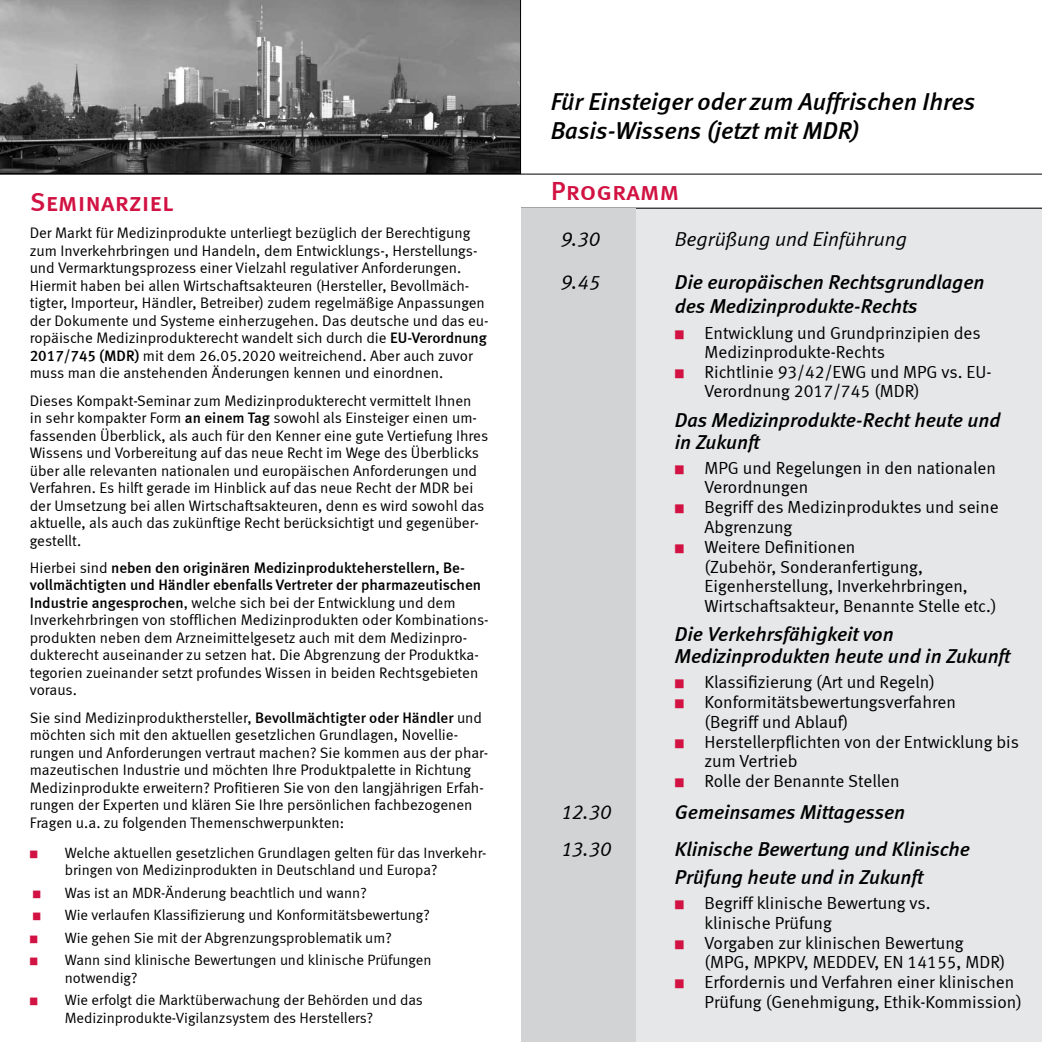
<style>
.page{position:relative;width:1042px;height:1042px;background:#fff}
.page>*{position:absolute;margin:0;border:0;box-sizing:border-box;transform-origin:0 0}
.t1{font:26.25px "Meta Medium LF Caps";color:#d11242}
.t2{font:italic 24.5px/29.4px "Meta Medium LF";color:#000}
.t3{font:italic 20.12px/21.9px "Meta Medium LF";color:#000}
.t4{font:italic 20.12px "Meta Normal LF";color:#000}
.t5{font:17.5px/19.2px "Meta Normal LF";color:#000}
.t6{font:15.22px/17.5px "Meta Normal LF";color:#000}
.t7{font:15.22px/17.5px "Meta Medium LF";color:#000}
.t8{font:14.88px/17.5px "Meta Normal LF";color:#000}
.s1{font-family:"Meta Medium LF"}
.s2{font-family:"Meta Normal LF"}
.s3{color:#d11242}
</style>
<div class="page">
<svg style="left:0;top:0;width:521px;height:174px;background:#737373"></svg>
<hr style="left:0;top:174px;width:1042px;height:1px;background:#000">
<hr style="left:521px;top:208px;width:521px;height:1px;background:#000">
<div style="left:536px;top:210px;width:506px;height:832px;background:#e6e7e8"></div>
<div style="left:521px;top:209px;width:114px;height:833px;background:#d1d3d4"></div>
<h1 class="t1" style="left:30px;top:186px;width:145px">Seminarziel</h1>
<p class="t6" style="left:30px;top:224px;width:460px">Der Markt für Medizinprodukte unterliegt bezüglich der Berechtigung zum Inverkehrbringen und Handeln, dem Entwicklungs-, Herstellungs&shy;und Vermarktungsprozess einer Vielzahl regulativer Anforderungen.<br>Hiermit haben bei allen Wirtschaftsakteuren (Hersteller, Bevollmäch&shy;tigter, Importeur, Händler, Betreiber) zudem regelmäßige Anpassungen der Dokumente und Systeme einherzugehen. Das deutsche und das eu&shy;ropäische Medizinprodukterecht wandelt sich durch die <span class="s1">EU-Verordnung 2017/745 (MDR)</span> mit dem 26.05.2020 weitreichend. Aber auch zuvor muss man die anstehenden Änderungen kennen und einordnen.</p>
<p class="t6" style="left:30px;top:391px;width:460px">Dieses Kompakt-Seminar zum Medizinprodukterecht vermittelt Ihnen<br>in sehr kompakter Form <span class="s1">an einem Tag</span> sowohl als Einsteiger einen um&shy;fassenden Überblick, als auch für den Kenner eine gute Vertiefung Ihres Wissens und Vorbereitung auf das neue Recht im Wege des Überblicks über alle relevanten nationalen und europäischen Anforderungen und Verfahren. Es hilft gerade im Hinblick auf das neue Recht der MDR bei der Umsetzung bei allen Wirtschaftsakteuren, denn es wird sowohl das aktuelle, als auch das zukünftige Recht berücksichtigt und gegenüber&shy;gestellt.</p>
<p class="t7" style="left:30px;top:559px;width:453px"><span class="s2">Hierbei sind</span> neben den originären Medizinprodukteherstellern, Be&shy;vollmächtigten und Händler ebenfalls Vertreter der pharmazeutischen</p>
<p class="t6" style="left:30px;top:594px;width:460px"><span class="s1">Industrie angesprochen</span>, welche sich bei der Entwicklung und dem Inverkehrbringen von stofflichen Medizinprodukten oder Kombinations&shy;produkten neben dem Arzneimittelgesetz auch mit dem Medizinpro&shy;dukterecht auseinander zu setzen hat. Die Abgrenzung der Produktka&shy;tegorien zueinander setzt profundes Wissen in beiden Rechtsgebieten voraus.</p>
<p class="t6" style="left:30px;top:708px;width:460px">Sie sind Medizinprodukthersteller, <span class="s1">Bevollmächtigter oder Händler</span> und möchten sich mit den aktuellen gesetzlichen Grundlagen, Novellie&shy;rungen und Anforderungen vertraut machen? Sie kommen aus der phar&shy;mazeutischen Industrie und möchten Ihre Produktpalette in Richtung Medizinprodukte erweitern? Profitieren Sie von den langjährigen Erfah&shy;rungen der Experten und klären Sie Ihre persönlichen fachbezogenen Fragen u.a. zu folgenden Themenschwerpunkten:</p>
<p class="t8" style="left:65px;top:844px;width:423px;text-indent:-35px"><span class="s3">■</span> Welche aktuellen gesetzlichen Grundlagen gelten für das Inverkehr&shy;bringen von Medizinprodukten in Deutschland und Europa?</p>
<p class="t8" style="left:33px;top:884px;width:336px"><span class="s3">■</span> Was ist an MDR-Änderung beachtlich und wann?</p>
<p class="t8" style="left:33px;top:906px;width:399px"><span class="s3">■</span> Wie verlaufen Klassifizierung und Konformitätsbewertung?</p>
<p class="t8" style="left:30px;top:929px;width:363px"><span class="s3">■</span> Wie gehen Sie mit der Abgrenzungsproblematik um?</p>
<p class="t8" style="left:65px;top:951px;width:368px;text-indent:-35px"><span class="s3">■</span> Wann sind klinische Bewertungen und klinische Prüfungen notwendig?</p>
<p class="t8" style="left:65px;top:991px;width:360px;text-indent:-35px"><span class="s3">■</span> Wie erfolgt die Marktüberwachung der Behörden und das<br>Medizinprodukte-Vigilanzsystem des Herstellers?</p>
<h2 class="t2" style="left:551px;top:86px;width:426px">Für Einsteiger oder zum Auffrischen Ihres<br>Basis-Wissens (jetzt mit MDR)</h2>
<h1 class="t1" style="left:551px;top:176px;width:130px">Programm</h1>
<h3 class="t4" style="left:561px;top:227px;width:41px">9.30</h3>
<h3 class="t4" style="left:675px;top:227px;width:234px">Begrüßung und Einführung</h3>
<h3 class="t4" style="left:561px;top:270px;width:41px">9.45</h3>
<h3 class="t3" style="left:675px;top:269px;width:311px;line-height:24.5px">Die europäischen Rechtsgrundlagen des Medizinprodukte-Rechts</h3>
<p class="t5" style="left:704px;top:323px;width:278px;text-indent:-30px"><span class="s3">■</span> Entwicklung und Grundprinzipien des<br>Medizinprodukte-Rechts</p>
<p class="t5" style="left:704px;top:362px;width:288px;text-indent:-30px"><span class="s3">■</span> Richtlinie 93/42/EWG und MPG vs. EU-<br>Verordnung 2017/745 (MDR)</p>
<h3 class="t3" style="left:675px;top:408px;width:327px">Das Medizinprodukte-Recht heute und in Zukunft</h3>
<p class="t5" style="left:704px;top:458px;width:293px;text-indent:-30px"><span class="s3">■</span> MPG und Regelungen in den nationalen<br>Verordnungen</p>
<p class="t5" style="left:704px;top:497px;width:296px;text-indent:-30px"><span class="s3">■</span> Begriff des Medizinproduktes und seine<br>Abgrenzung</p>
<p class="t5" style="left:704px;top:537px;width:293px;text-indent:-30px"><span class="s3">■</span> Weitere Definitionen<br>(Zubehör, Sonderanfertigung, Eigenherstellung, Inverkehrbringen, Wirtschaftsakteur, Benannte Stelle etc.)</p>
<h3 class="t3" style="left:675px;top:623px;width:337px">Die Verkehrsfähigkeit von<br>Medizinprodukten heute und in Zukunft</h3>
<p class="t5" style="left:675px;top:672px;width:262px"><span class="s3">■</span> Klassifizierung (Art und Regeln)</p>
<p class="t5" style="left:704px;top:692px;width:253px;text-indent:-30px"><span class="s3">■</span> Konformitätsbewertungsverfahren (Begriff und Ablauf)</p>
<p class="t5" style="left:704px;top:732px;width:316px;text-indent:-30px"><span class="s3">■</span> Herstellerpflichten von der Entwicklung bis zum Vertrieb</p>
<p class="t5" style="left:675px;top:771px;width:226px"><span class="s3">■</span> Rolle der Benannte Stellen</p>
<h3 class="t4" style="left:561px;top:800px;width:52px">12.30</h3>
<h3 class="t3" style="left:675px;top:801px;width:232px">Gemeinsames Mittagessen</h3>
<h3 class="t4" style="left:561px;top:837px;width:52px">13.30</h3>
<h3 class="t3" style="left:675px;top:835px;width:297px;line-height:28px">Klinische Bewertung und Klinische<br>Prüfung heute und in Zukunft</h3>
<p class="t5" style="left:704px;top:893px;width:227px;text-indent:-30px"><span class="s3">■</span> Begriff klinische Bewertung vs. klinische Prüfung</p>
<p class="t5" style="left:704px;top:933px;width:302px;text-indent:-30px"><span class="s3">■</span> Vorgaben zur klinischen Bewertung (MPG, MPKPV, MEDDEV, EN 14155, MDR)</p>
<p class="t5" style="left:704px;top:972px;width:319px;text-indent:-30px"><span class="s3">■</span> Erfordernis und Verfahren einer klinischen<br>Prüfung (Genehmigung, Ethik-Kommission)</p>
</div>
